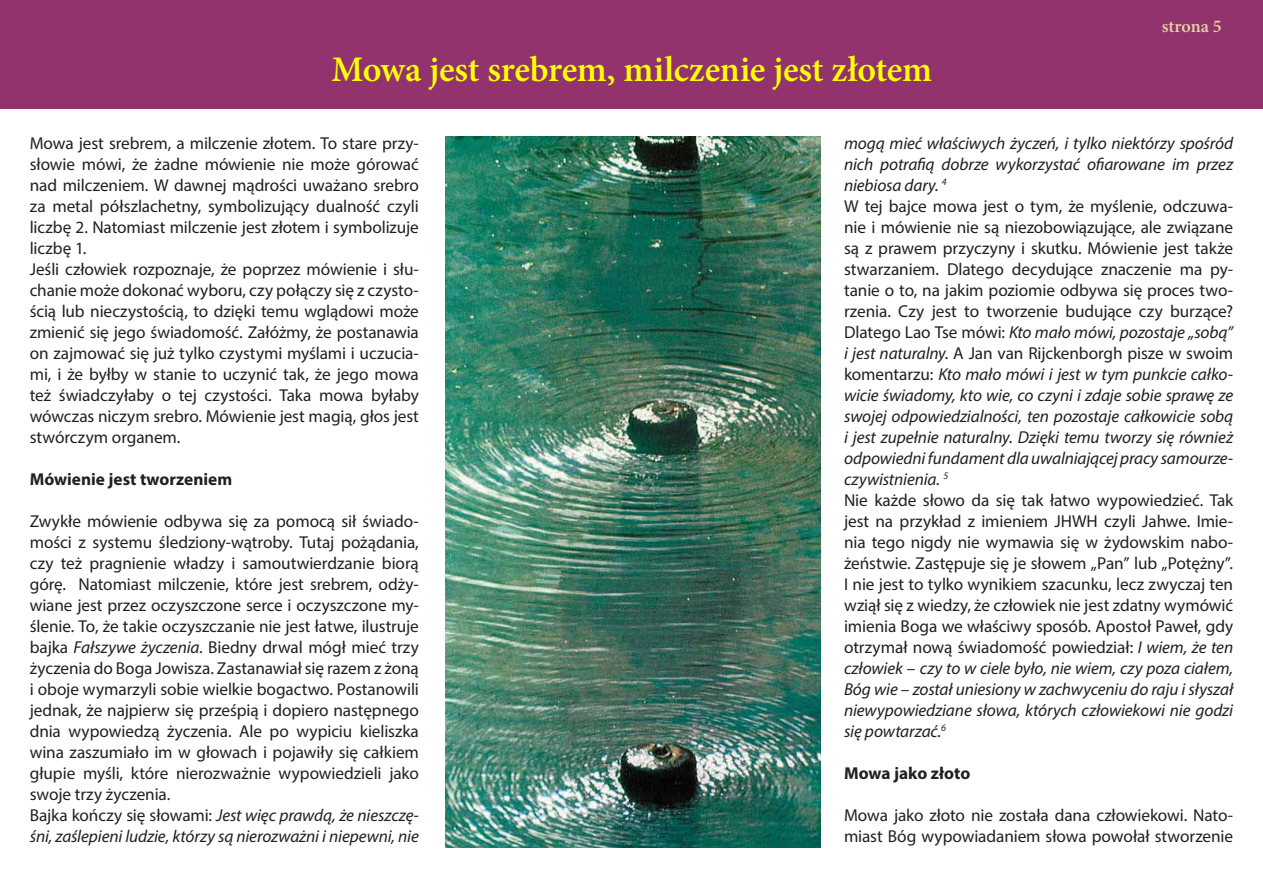
<style>
.page{position:relative;width:1263px;height:893px;background:#fff}
.page>*{position:absolute;margin:0;border:0;box-sizing:border-box;transform-origin:0 0}
.t1{font:600 36px "Minion Pro";letter-spacing:-.01em;color:#ff0}
.t2{font:600 18px "Minion Pro";letter-spacing:-.005em;color:#e3d3a8}
.t3{font:17.25px/21px "Myriad Pro";letter-spacing:-.005em;color:#231f20}
.t4{font:700 17.25px "Myriad Pro";color:#231f20}
.s1{font-style:italic}
</style>
<div class="page">
<div style="left:0;top:0;width:1263px;height:108px;background:#93336e"></div>
<img style="left:446px;top:136px;width:375px;height:711px">
<h1 class="t1" style="left:332px;top:44px;width:602px">Mowa jest srebrem, milczenie jest złotem</h1>
<p class="t2" style="left:1162px;top:14px;width:61px">strona 5</p>
<p class="t3" style="left:30px;top:132px;width:391px">Mowa jest srebrem, a milczenie złotem. To stare przy&shy;słowie mówi, że żadne mówienie nie może górować nad milczeniem. W dawnej mądrości uważano srebro za metal półszlachetny, symbolizujący dualność czyli liczbę 2. Natomiast milczenie jest złotem i symbolizuje liczbę 1.<br>Jeśli człowiek rozpoznaje, że poprzez mówienie i słu&shy;chanie może dokonać wyboru, czy połączy się z czysto&shy;ścią lub nieczystością, to dzięki temu wglądowi może zmienić się jego świadomość. Załóżmy, że postanawia on zajmować się już tylko czystymi myślami i uczucia&shy;mi, i że byłby w stanie to uczynić tak, że jego mowa też świadczyłaby o tej czystości. Taka mowa byłaby wówczas niczym srebro. Mówienie jest magią, głos jest stwórczym organem.</p>
<p class="t4" style="left:30px;top:468px;width:204px">Mówienie jest tworzeniem</p>
<p class="t3" style="left:30px;top:510px;width:391px">Zwykłe mówienie odbywa się za pomocą sił świado&shy;mości z systemu śledziony-wątroby. Tutaj pożądania, czy też pragnienie władzy i samoutwierdzanie biorą górę. Natomiast milczenie, które jest srebrem, odży&shy;wiane jest przez oczyszczone serce i oczyszczone my&shy;ślenie. To, że takie oczyszczanie nie jest łatwe, ilustruje bajka <span class="s1">Fałszywe życzenia</span>. Biedny drwal mógł mieć trzy życzenia do Boga Jowisza. Zastanawiał się razem z żoną i oboje wymarzyli sobie wielkie bogactwo. Postanowili jednak, że najpierw się prześpią i dopiero następnego dnia wypowiedzą życzenia. Ale po wypiciu kieliszka wina zaszumiało im w głowach i pojawiły się całkiem głupie myśli, które nierozważnie wypowiedzieli jako swoje trzy życzenia.<br>Bajka kończy się słowami: <span class="s1">Jest więc prawdą, że nieszczę&shy;śni, zaślepieni ludzie, którzy są nierozważni i niepewni, nie</span></p>
<p class="t3" style="left:844px;top:132px;width:391px"><span class="s1">mogą mieć właściwych życzeń, i tylko niektórzy spośród nich potrafią dobrze wykorzystać ofiarowane im przez niebiosa dary.</span> <sup>4<br></sup>W tej bajce mowa jest o tym, że myślenie, odczuwa&shy;nie i mówienie nie są niezobowiązujące, ale związane są z prawem przyczyny i skutku. Mówienie jest także stwarzaniem. Dlatego decydujące znaczenie ma py&shy;tanie o to, na jakim poziomie odbywa się proces two&shy;rzenia. Czy jest to tworzenie budujące czy burzące?<br>Dlatego Lao Tse mówi: <span class="s1">Kto mało mówi, pozostaje „sobą” i jest naturalny</span>. A Jan van Rijckenborgh pisze w swoim komentarzu: <span class="s1">Kto mało mówi i jest w tym punkcie całko&shy;wicie świadomy, kto wie, co czyni i zdaje sobie sprawę ze swojej odpowiedzialności, ten pozostaje całkowicie sobą i jest zupełnie naturalny</span>. <span class="s1">Dzięki temu tworzy się również odpowiedni fundament dla uwalniającej pracy samourze&shy;czywistnienia.</span> <sup>5<br></sup>Nie każde słowo da się tak łatwo wypowiedzieć. Tak jest na przykład z imieniem JHWH czyli Jahwe. Imie&shy;nia tego nigdy nie wymawia się w żydowskim nabo&shy;żeństwie. Zastępuje się je słowem „Pan” lub „Potężny”.<br>I nie jest to tylko wynikiem szacunku, lecz zwyczaj ten wziął się z wiedzy, że człowiek nie jest zdatny wymówić imienia Boga we właściwy sposób. Apostoł Paweł, gdy otrzymał nową świadomość powiedział: <span class="s1">I wiem, że ten człowiek</span> – <span class="s1">czy to w ciele było, nie wiem, czy poza ciałem, Bóg wie – został uniesiony w zachwyceniu do raju i słyszał niewypowiedziane słowa, których człowiekowi nie godzi się powtarzać.</span><sup>6</sup></p>
<p class="t4" style="left:844px;top:762px;width:128px">Mowa jako złoto</p>
<p class="t3" style="left:844px;top:804px;width:391px">Mowa jako złoto nie została dana człowiekowi. Nato&shy;miast Bóg wypowiadaniem słowa powołał stworzenie</p>
</div>
